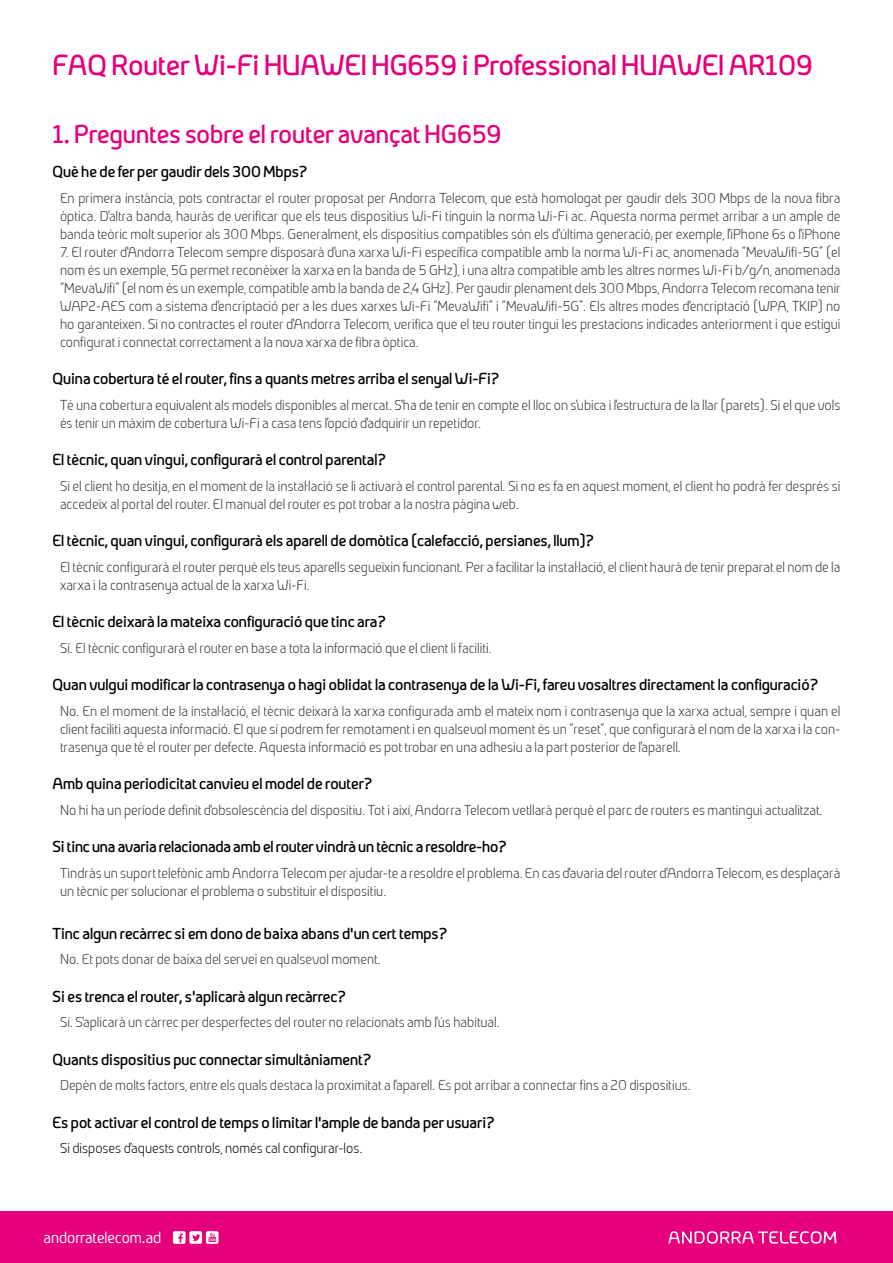
<style>
.page{position:relative;width:893px;height:1263px;background:#fff}
.page>*{position:absolute;margin:0;border:0;box-sizing:border-box;transform-origin:0 0}
.t1{font:30px "Pirenaica bold";color:#e6007c}
.t2{font:27px "Pirenaica bold";color:#e6007c}
.t3{font:16.65px "Pirenaica";color:#fff}
.t4{font:16.5px "Pirenaica bold";color:#000}
.t5{font:300 15px/18px "Pirenaica";color:#333}
.t6{font:300 15px "Pirenaica";color:#000}
</style>
<div class="page">
<div style="left:0;top:1211px;width:893px;height:52px;background:#e6007c"></div>
<svg style="left:668px;top:1231px;width:168px;height:12px"></svg>
<svg style="left:173px;top:1231px;width:46px;height:13px"></svg>
<h1 class="t1" style="left:52px;top:49px;width:762px">FAQ Router Wi-Fi HUAWEI HG659 i Professional HUAWEI AR109</h1>
<h2 class="t2" style="left:52px;top:120px;width:451px">1. Preguntes sobre el router avançat HG659</h2>
<p class="t4" style="left:52px;top:163px;width:256px">Què he de fer per gaudir dels 300 Mbps?</p>
<p class="t5" style="left:60px;top:189px;width:782px;text-align:justify">En primera instància, pots contractar el router proposat per Andorra Telecom, que està homologat per gaudir dels 300 Mbps de la nova fibra òptica. D’altra banda, hauràs de verificar que els teus dispositius Wi-Fi tinguin la norma Wi-Fi ac. Aquesta norma permet arribar a un ample de banda teòric molt superior als 300 Mbps. Generalment, els dispositius compatibles són els d’última generació; per exemple, l’iPhone 6s o l’iPhone</p>
<p class="t5" style="left:60px;top:243px;width:782px;text-align:justify">7. El router d’Andorra Telecom sempre disposarà d’una xarxa Wi-Fi específica compatible amb la norma Wi-Fi ac, anomenada “MevaWifi-5G” (el nom és un exemple, 5G permet reconèixer la xarxa en la banda de 5 GHz), i una altra compatible amb les altres normes Wi-Fi b/g/n, anomenada “MevaWifi” (el nom és un exemple, compatible amb la banda de 2,4 GHz). Per gaudir plenament dels 300 Mbps, Andorra Telecom recomana tenir WAP2-AES com a sistema d’encriptació per a les dues xarxes Wi-Fi “MevaWifi” i “MevaWifi-5G”. Els altres modes d’encriptació (WPA, TKIP) no ho garanteixen. Si no contractes el router d’Andorra Telecom, verifica que el teu router tingui les prestacions indicades anteriorment i que estigui configurat i connectat correctament a la nova xarxa de fibra òptica.</p>
<p class="t4" style="left:52px;top:370px;width:448px">Quina cobertura té el router, fins a quants metres arriba el senyal Wi-Fi?</p>
<p class="t5" style="left:60px;top:396px;width:782px">Té una cobertura equivalent als models disponibles al mercat. S’ha de tenir en compte el lloc on s’ubica i l’estructura de la llar (parets). Si el que vols és tenir un màxim de cobertura Wi-Fi a casa tens l’opció d’adquirir un repetidor.</p>
<p class="t4" style="left:52px;top:451px;width:335px">El tècnic, quan vingui, configurarà el control parental?</p>
<p class="t5" style="left:60px;top:477px;width:782px">Si el client ho desitja, en el moment de la instal·lació se li activarà el control parental. Si no es fa en aquest moment, el client ho podrà fer després si accedeix al portal del router. El manual del router es pot trobar a la nostra pàgina web.</p>
<p class="t4" style="left:52px;top:532px;width:543px">El tècnic, quan vingui, configurarà els aparell de domòtica (calefacció, persianes, llum)?</p>
<p class="t5" style="left:60px;top:558px;width:782px">El tècnic configurarà el router perquè els teus aparells segueixin funcionant. Per a facilitar la instal·lació, el client haurà de tenir preparat el nom de la xarxa i la contrasenya actual de la xarxa Wi-Fi.</p>
<p class="t4" style="left:52px;top:613px;width:335px">El tècnic deixarà la mateixa configuració que tinc ara?</p>
<p class="t5" style="left:60px;top:639px;width:433px">Sí. El tècnic configurarà el router en base a tota la informació que el client li faciliti.</p>
<p class="t4" style="left:52px;top:676px;width:767px">Quan vulgui modificar la contrasenya o hagi oblidat la contrasenya de la Wi-Fi, fareu vosaltres directament la configuració?</p>
<p class="t5" style="left:60px;top:702px;width:782px;text-align:justify">No. En el moment de la instal·lació, el tècnic deixarà la xarxa configurada amb el mateix nom i contrasenya que la xarxa actual, sempre i quan el client faciliti aquesta informació. El que sí podrem fer remotament i en qualsevol moment és un “reset”, que configurarà el nom de la xarxa i la con&shy;trasenya que té el router per defecte. Aquesta informació es pot trobar en una adhesiu a la part posterior de l’aparell.</p>
<p class="t4" style="left:52px;top:775px;width:321px">Amb quina periodicitat canvieu el model de router?</p>
<p class="t5" style="left:60px;top:801px;width:764px">No hi ha un període definit d’obsolescència del dispositiu. Tot i així, Andorra Telecom vetllarà perquè el parc de routers es mantingui actualitzat.</p>
<p class="t4" style="left:52px;top:838px;width:456px">Si tinc una avaria relacionada amb el router vindrà un tècnic a resoldre-ho?</p>
<p class="t5" style="left:60px;top:864px;width:782px">Tindràs un suport telefònic amb Andorra Telecom per ajudar-te a resoldre el problema. En cas d’avaria del router d’Andorra Telecom, es desplaçarà un tècnic per solucionar el problema o substituir el dispositiu.</p>
<p class="t4" style="left:52px;top:925px;width:396px">Tinc algun recàrrec si em dono de baixa abans d’un cert temps?</p>
<p class="t5" style="left:60px;top:951px;width:322px">No. Et pots donar de baixa del servei en qualsevol moment.</p>
<p class="t4" style="left:52px;top:988px;width:295px">Si es trenca el router, s’aplicarà algun recàrrec?</p>
<p class="t5" style="left:60px;top:1014px;width:441px">Sí. S’aplicarà un càrrec per desperfectes del router no relacionats amb l’ús habitual.</p>
<p class="t4" style="left:52px;top:1051px;width:320px">Quants dispositius puc connectar simultàniament?</p>
<p class="t5" style="left:60px;top:1077px;width:632px">Depèn de molts factors, entre els quals destaca la proximitat a l’aparell. Es pot arribar a connectar fins a 20 dispositius.</p>
<p class="t4" style="left:52px;top:1114px;width:444px">Es pot activar el control de temps o limitar l’ample de banda per usuari?</p>
<p class="t6" style="left:60px;top:1141px;width:304px">Si disposes d’aquests controls, només cal configurar-los.</p>
<p class="t3" style="left:44px;top:1228px;width:119px">andorratelecom.ad</p>
</div>
